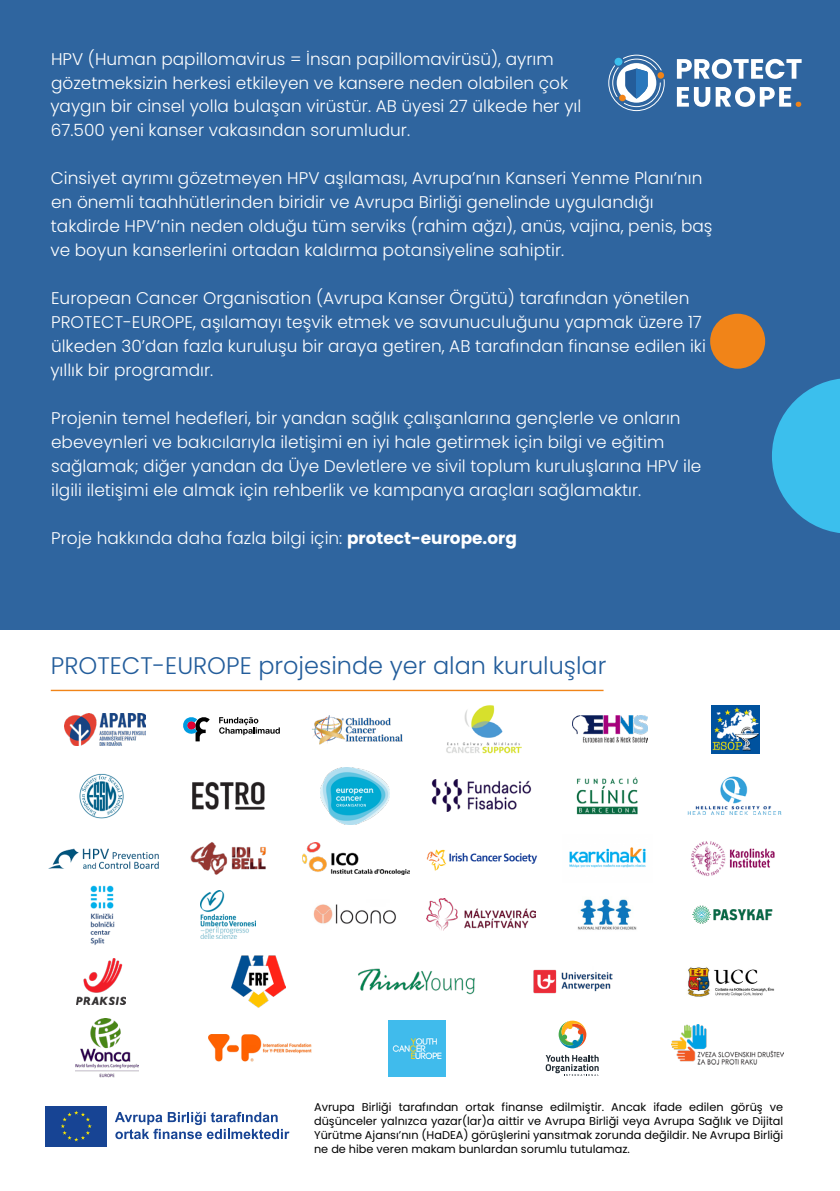
<style>
.page{position:relative;width:840px;height:1191px;background:#fff}
.page>*{position:absolute;margin:0;border:0;box-sizing:border-box;transform-origin:0 0}
.t1{font:300 24px "Poppins";color:#235d9b}
.t2{font:300 17px/24px "Poppins";color:#fff}
.t3{font:11.2px/14px "Poppins";color:#000;text-align:justify}
.s1{font-weight:700}
</style>
<div class="page">
<div style="left:0;top:0;width:839px;height:629px;background:#2f659f"></div>
<svg style="left:772px;top:378px;width:67px;height:155px"></svg>
<div style="left:709px;top:314px;width:55px;height:55px;background:#f18418;border-radius:50%"></div>
<div style="left:44px;top:1104px;width:64px;height:43px;background:#174494"></div>
<svg style="left:61px;top:1111px;width:31px;height:30px"></svg>
<svg style="left:115px;top:1111px;width:174px;height:28px"></svg>
<svg style="left:183px;top:717px;width:27px;height:24px"></svg>
<svg style="left:219px;top:717px;width:61px;height:18px"></svg>
<img style="left:572px;top:716px;width:74px;height:26px">
<img style="left:65px;top:713px;width:81px;height:32px">
<img style="left:711px;top:705px;width:48px;height:48px">
<img style="left:312px;top:715px;width:91px;height:30px">
<img style="left:446px;top:705px;width:75px;height:48px">
<img style="left:79px;top:773px;width:45px;height:46px">
<img style="left:192px;top:781px;width:73px;height:29px">
<img style="left:320px;top:767px;width:69px;height:57px">
<img style="left:576px;top:777px;width:62px;height:38px">
<img style="left:687px;top:777px;width:93px;height:38px">
<img style="left:431px;top:780px;width:101px;height:32px">
<img style="left:190px;top:842px;width:76px;height:33px">
<img style="left:426px;top:849px;width:112px;height:22px">
<img style="left:690px;top:841px;width:85px;height:35px">
<img style="left:48px;top:848px;width:111px;height:21px">
<img style="left:303px;top:842px;width:106px;height:32px">
<img style="left:569px;top:847px;width:77px;height:21px">
<img style="left:90px;top:885px;width:25px;height:60px">
<img style="left:200px;top:890px;width:56px;height:48px">
<img style="left:313px;top:904px;width:83px;height:20px">
<img style="left:426px;top:898px;width:109px;height:33px">
<img style="left:692px;top:905px;width:81px;height:18px">
<img style="left:577px;top:898px;width:60px;height:32px">
<img style="left:231px;top:955px;width:54px;height:53px">
<img style="left:358px;top:968px;width:117px;height:27px">
<img style="left:533px;top:969px;width:80px;height:25px">
<img style="left:687px;top:967px;width:88px;height:30px">
<img style="left:77px;top:958px;width:48px;height:46px">
<img style="left:209px;top:1034px;width:103px;height:28px">
<img style="left:389px;top:1020px;width:56px;height:56px">
<svg style="left:558px;top:1020px;width:28px;height:28px"></svg>
<svg style="left:545px;top:1054px;width:53px;height:21px"></svg>
<img style="left:671px;top:1025px;width:111px;height:40px">
<img style="left:75px;top:1018px;width:63px;height:60px">
<hr style="left:51px;top:689px;width:552px;height:2px;background:#f18418">
<svg style="left:608px;top:54px;width:56px;height:57px"></svg>
<svg style="left:676px;top:87px;width:124px;height:20px"></svg>
<svg style="left:676px;top:59px;width:125px;height:20px"></svg>
<p class="t2" style="left:50px;top:47px;width:532px">HPV (Human papillomavirus = İnsan papillomavirüsü), ayrım gözetmeksizin herkesi etkileyen ve kansere neden olabilen çok yaygın bir cinsel yolla bulaşan virüstür. AB üyesi 27 ülkede her yıl 67.500 yeni kanser vakasından sorumludur.</p>
<p class="t2" style="left:50px;top:166px;width:663px">Cinsiyet ayrımı gözetmeyen HPV aşılaması, Avrupa’nın Kanseri Yenme Planı’nın en önemli taahhütlerinden biridir ve Avrupa Birliği genelinde uygulandığı takdirde HPV’nin neden olduğu tüm serviks (rahim ağzı), anüs, vajina, penis, baş ve boyun kanserlerini ortadan kaldırma potansiyeline sahiptir.</p>
<p class="t2" style="left:50px;top:286px;width:656px">European Cancer Organisation (Avrupa Kanser Örgütü) tarafından yönetilen PROTECT-EUROPE, aşılamayı teşvik etmek ve savunuculuğunu yapmak üzere 17 ülkeden 30’dan fazla kuruluşu bir araya getiren, AB tarafından finanse edilen iki yıllık bir programdır.</p>
<p class="t2" style="left:51px;top:406px;width:651px">Projenin temel hedefleri, bir yandan sağlık çalışanlarına gençlerle ve onların ebeveynleri ve bakıcılarıyla iletişimi en iyi hale getirmek için bilgi ve eğitim sağlamak; diğer yandan da Üye Devletlere ve sivil toplum kuruluşlarına HPV ile ilgili iletişimi ele almak için rehberlik ve kampanya araçları sağlamaktır.</p>
<p class="t2" style="left:51px;top:526px;width:467px">Proje hakkında daha fazla bilgi için: <span class="s1">protect-europe.org</span></p>
<h1 class="t1" style="left:51px;top:651px;width:557px">PROTECT-EUROPE projesinde yer alan kuruluşlar</h1>
<p class="t3" style="left:314px;top:1100px;width:470px">Avrupa Birliği tarafından ortak finanse edilmiştir. Ancak ifade edilen görüş ve düşünceler yalnızca yazar(lar)a aittir ve Avrupa Birliği veya Avrupa Sağlık ve Dijital Yürütme Ajansı’nın (HaDEA) görüşlerini yansıtmak zorunda değildir. Ne Avrupa Birliği ne de hibe veren makam bunlardan sorumlu tutulamaz.</p>
</div>
